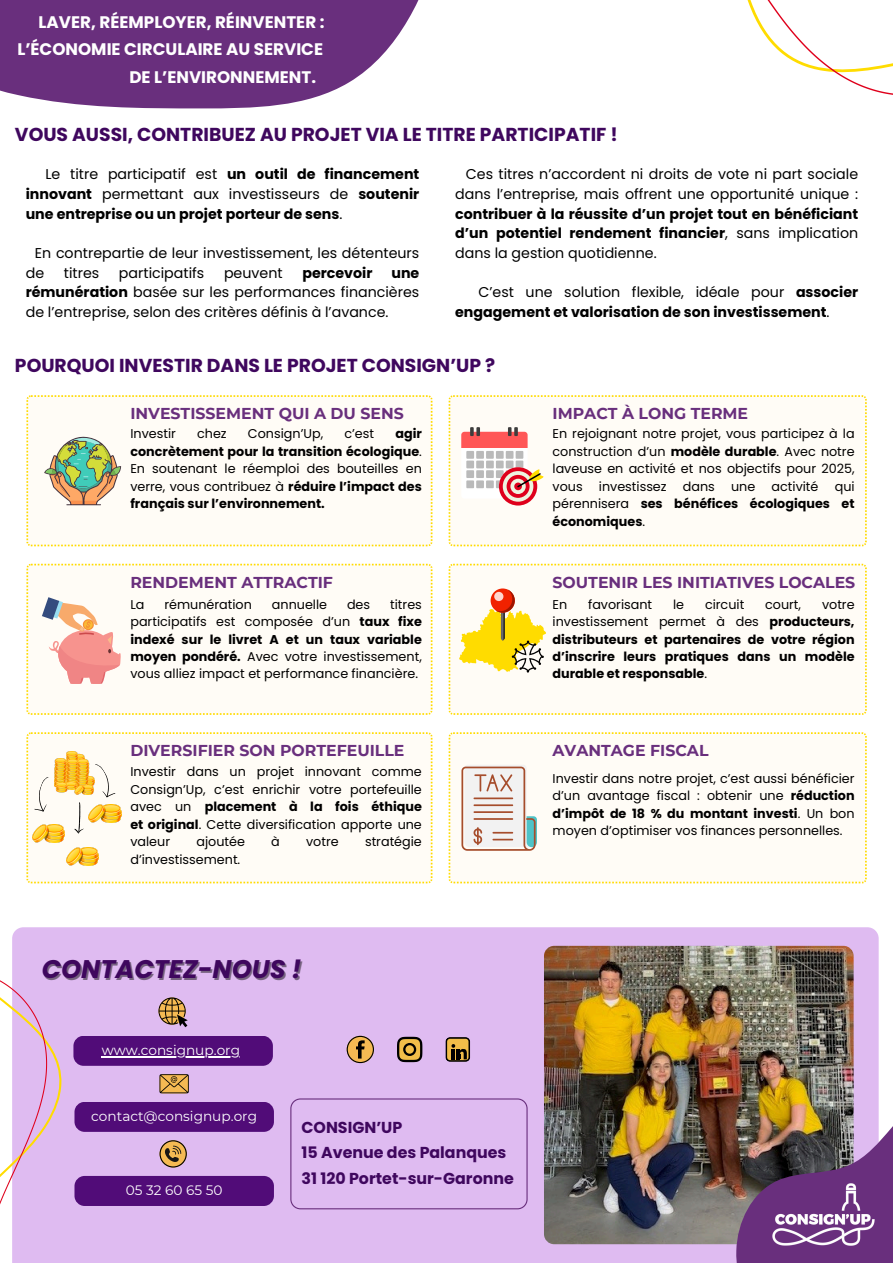
<style>
.page{position:relative;width:893px;height:1263px;background:#fff}
.page>*{position:absolute;margin:0;border:0;box-sizing:border-box;transform-origin:0 0}
.t1{font:italic 700 25.5px "Poppins";color:#3f075e}
.t2{font:700 18.75px "Poppins";color:#3f075e}
.t3{font:700 16.73px "Poppins";color:#fff}
.t4{font:700 15.83px/25.3px "Poppins";color:#3f075e}
.t5{font:700 15.75px "Montserrat";color:#692f7d}
.t6{font:14.25px/19.6px "Poppins";color:#000;text-align:justify}
.t7{font:700 14.25px/19.6px "Poppins";color:#000;text-align:justify}
.t8{font:13.65px "Montserrat";color:#fff}
.t9{font:12.75px/17.4px "Poppins";color:#000;text-align:justify}
.t10{font:700 12.75px/17.4px "Poppins";color:#000;text-align:justify}
.s1{font-weight:400}
.s2{font-weight:700}
</style>
<div class="page">
<svg style="left:0;top:0;width:419px;height:109px;fill:#692f7d"></svg>
<svg style="left:747px;top:0;width:146px;height:95px"></svg>
<div style="left:26px;top:395px;width:406px;height:151px;background:#fffcf6"></div>
<div style="left:26px;top:564px;width:406px;height:151px;background:#fffcf6"></div>
<div style="left:26px;top:732px;width:406px;height:151px;background:#fffcf6"></div>
<div style="left:448px;top:395px;width:418px;height:151px;background:#fffcf6"></div>
<div style="left:448px;top:564px;width:418px;height:151px;background:#fffcf6"></div>
<div style="left:448px;top:732px;width:418px;height:151px;background:#fffcf6"></div>
<svg style="left:44px;top:436px;width:77px;height:69px"></svg>
<div style="left:461px;top:432px;width:66px;height:67px;background:#fff;border-radius:3px"></div>
<svg style="left:461px;top:427px;width:66px;height:21px"></svg>
<div style="left:466px;top:451px;width:8px;height:8px;background:#bababa"></div>
<div style="left:476px;top:451px;width:8px;height:8px;background:#bababa"></div>
<div style="left:486px;top:451px;width:8px;height:8px;background:#bababa"></div>
<div style="left:496px;top:451px;width:7px;height:8px;background:#bababa"></div>
<div style="left:506px;top:451px;width:7px;height:8px;background:#bababa"></div>
<div style="left:515px;top:451px;width:8px;height:8px;background:#bababa"></div>
<div style="left:466px;top:461px;width:8px;height:7px;background:#bababa"></div>
<div style="left:476px;top:461px;width:8px;height:7px;background:#bababa"></div>
<div style="left:486px;top:461px;width:8px;height:7px;background:#bababa"></div>
<div style="left:496px;top:461px;width:7px;height:7px;background:#bababa"></div>
<div style="left:506px;top:461px;width:7px;height:7px;background:#bababa"></div>
<div style="left:515px;top:461px;width:8px;height:7px;background:#bababa"></div>
<div style="left:466px;top:470px;width:8px;height:8px;background:#bababa"></div>
<div style="left:476px;top:470px;width:8px;height:8px;background:#bababa"></div>
<div style="left:486px;top:470px;width:8px;height:8px;background:#bababa"></div>
<div style="left:496px;top:470px;width:7px;height:8px;background:#bababa"></div>
<div style="left:466px;top:480px;width:8px;height:8px;background:#bababa"></div>
<div style="left:476px;top:480px;width:8px;height:8px;background:#bababa"></div>
<div style="left:486px;top:480px;width:8px;height:8px;background:#bababa"></div>
<div style="left:496px;top:480px;width:7px;height:8px;background:#bababa"></div>
<svg style="left:499px;top:467px;width:47px;height:38px"></svg>
<svg style="left:42px;top:597px;width:79px;height:87px"></svg>
<svg style="left:461px;top:765px;width:76px;height:86px"></svg>
<svg style="left:459px;top:589px;width:87px;height:84px"></svg>
<div style="left:494px;top:592px;width:9px;height:9px;background:#ffd6cf;border-radius:50%"></div>
<img style="left:55px;top:751px;width:40px;height:43px">
<img style="left:32px;top:825px;width:33px;height:17px">
<img style="left:66px;top:848px;width:33px;height:17px">
<img style="left:117px;top:804px;width:4px;height:18px">
<svg style="left:32px;top:775px;width:24px;height:38px"></svg>
<div style="left:15px;top:927px;width:863px;height:336px;background:#dfbbf1"></div>
<svg style="left:74px;top:762px;width:43px;height:72px"></svg>
<img style="left:544px;top:946px;width:309px;height:298px;border-radius:10px">
<svg style="left:159px;top:1074px;width:30px;height:19px"></svg>
<svg style="left:158px;top:997px;width:30px;height:30px"></svg>
<div style="left:74px;top:1102px;width:200px;height:30px;background:#510c78;border-radius:10px"></div>
<div style="left:73px;top:1036px;width:200px;height:30px;background:#510c78;border-radius:10px"></div>
<hr style="left:102px;top:1056px;width:138px;height:1px;background:#fff">
<div style="left:290px;top:1098px;width:237px;height:111px;background:#dfbbf1"></div>
<svg style="left:12px;top:931px;width:126px;height:332px;fill:#dfbbf1"></svg>
<svg style="left:0;top:968px;width:111px;height:295px"></svg>
<div style="left:74px;top:1176px;width:200px;height:30px;background:#510c78;border-radius:10px"></div>
<svg style="left:159px;top:1140px;width:28px;height:27px"></svg>
<img style="left:712px;top:1061px;width:181px;height:202px">
<img style="left:761px;top:1173px;width:124px;height:83px">
<svg style="left:397px;top:1037px;width:25px;height:25px"></svg>
<svg style="left:347px;top:1036px;width:27px;height:27px"></svg>
<svg style="left:445px;top:1037px;width:25px;height:25px"></svg>
<h5 class="t3" style="left:39px;top:10px;width:287px">LAVER, RÉEMPLOYER, RÉINVENTER :</h5>
<h5 class="t3" style="left:17px;top:38px;width:307px">L’ÉCONOMIE CIRCULAIRE AU SERVICE</h5>
<h5 class="t3" style="left:129px;top:65px;width:188px">DE L’ENVIRONNEMENT.</h5>
<h5 class="t2" style="left:15px;top:122px;width:604px">VOUS AUSSI, CONTRIBUEZ AU PROJET VIA LE TITRE PARTICIPATIF !</h5>
<p class="t7" style="left:26px;top:164px;width:395px;text-indent:20px"><span class="s1">Le titre participatif est</span> un outil de financement innovant <span class="s1">permettant aux investisseurs de</span> soutenir une entreprise ou un projet porteur de sens<span class="s1">.</span></p>
<p class="t6" style="left:26px;top:243px;width:395px;text-indent:9px">En contrepartie de leur investissement, les détenteurs de</p>
<p class="t6" style="left:64px;top:263px;width:37px">titres</p>
<p class="t6" style="left:119px;top:263px;width:87px">participatifs</p>
<p class="t6" style="left:224px;top:263px;width:60px">peuvent</p>
<p class="t7" style="left:302px;top:263px;width:72px">percevoir</p>
<p class="t6" style="left:26px;top:263px;width:395px;text-indent:366px"><span class="s2">une rémunération</span> basée sur les performances financières de l’entreprise, selon des critères définis à l’avance.</p>
<p class="t6" style="left:455px;top:164px;width:404px;text-indent:11px">Ces titres n’accordent ni droits de vote ni part sociale dans l’entreprise, mais offrent une opportunité unique : <span class="s2">contribuer à la réussite d’un projet tout en bénéficiant d’un potentiel rendement financier</span>, sans implication dans la gestion quotidienne.</p>
<h3 class="t7" style="left:455px;top:283px;width:404px;text-indent:23px"><span class="s1">C’est une solution flexible, idéale pour</span> associer engagement et valorisation de son investissement<span class="s1">.</span></h3>
<h5 class="t2" style="left:15px;top:353px;width:482px">POURQUOI INVESTIR DANS LE PROJET CONSIGN’UP ?</h5>
<h5 class="t5" style="left:130px;top:403px;width:275px">INVESTISSEMENT QUI A DU SENS</h5>
<h2 class="t9" style="left:130px;top:425px;width:47px">Investir</h2>
<h2 class="t9" style="left:197px;top:425px;width:31px">chez</h2>
<h2 class="t9" style="left:248px;top:425px;width:77px">Consign’Up,</h2>
<h2 class="t9" style="left:344px;top:425px;width:31px">c’est</h2>
<h2 class="t10" style="left:130px;top:425px;width:293px;text-indent:265px">agir concrètement pour la transition écologique<span class="s1">.<br>En soutenant le réemploi des bouteilles en verre, vous contribuez à</span> réduire l’impact des français sur l’environnement.</h2>
<p class="t5" style="left:130px;top:573px;width:204px">RENDEMENT ATTRACTIF</p>
<p class="t9" style="left:130px;top:595px;width:16px">La</p>
<p class="t9" style="left:164px;top:595px;width:89px">rémunération</p>
<p class="t9" style="left:272px;top:595px;width:57px">annuelle</p>
<p class="t9" style="left:347px;top:595px;width:25px">des</p>
<p class="t9" style="left:130px;top:595px;width:293px;text-indent:260px">titres participatifs est composée d’un <span class="s2">taux fixe indexé sur le livret A et un taux variable moyen pondéré.</span> Avec votre investissement, vous alliez impact et performance financière.</p>
<h3 class="t5" style="left:130px;top:741px;width:275px">DIVERSIFIER SON PORTEFEUILLE</h3>
<p class="t9" style="left:130px;top:763px;width:293px">Investir dans un projet innovant comme Consign’Up, c’est enrichir votre portefeuille avec un <span class="s2">placement à la fois éthique et original</span>. Cette diversification apporte une valeur</p>
<p class="t9" style="left:196px;top:833px;width:50px">ajoutée</p>
<p class="t9" style="left:271px;top:833px;width:10px">à</p>
<p class="t9" style="left:306px;top:833px;width:34px">votre</p>
<p class="t9" style="left:365px;top:833px;width:58px">stratégie</p>
<p class="t9" style="left:130px;top:850px;width:111px">d’investissement.</p>
<p class="t1" style="left:42px;top:951px;width:261px">CONTACTEZ-NOUS !</p>
<p class="t8" style="left:102px;top:1042px;width:140px">www.consignup.org</p>
<h3 class="t8" style="left:91px;top:1108px;width:167px">contact@consignup.org</h3>
<p class="t8" style="left:126px;top:1182px;width:98px">05 32 60 65 50</p>
<h2 class="t4" style="left:301px;top:1114px;width:214px">CONSIGN’UP<br>15 Avenue des Palanques<br>31 120 Portet-sur-Garonne</h2>
<p class="t5" style="left:552px;top:403px;width:197px">IMPACT À LONG TERME</p>
<h3 class="t9" style="left:552px;top:425px;width:303px">En rejoignant notre projet, vous participez à la construction d’un <span class="s2">modèle durable</span>. Avec notre laveuse en activité et nos objectifs pour 2025, vous</h3>
<h3 class="t9" style="left:599px;top:477px;width:69px">investissez</h3>
<h3 class="t9" style="left:683px;top:477px;width:34px">dans</h3>
<h3 class="t9" style="left:731px;top:477px;width:26px">une</h3>
<h3 class="t9" style="left:771px;top:477px;width:48px">activité</h3>
<h3 class="t10" style="left:552px;top:477px;width:303px;text-indent:282px"><span class="s1">qui pérennisera</span> ses bénéfices écologiques et économiques<span class="s1">.</span></h3>
<p class="t5" style="left:552px;top:573px;width:304px">SOUTENIR LES INITIATIVES LOCALES</p>
<p class="t9" style="left:552px;top:595px;width:16px">En</p>
<p class="t9" style="left:588px;top:595px;width:66px">favorisant</p>
<p class="t9" style="left:673px;top:595px;width:13px">le</p>
<p class="t9" style="left:705px;top:595px;width:41px">circuit</p>
<p class="t9" style="left:765px;top:595px;width:37px">court,</p>
<p class="t10" style="left:552px;top:595px;width:303px;text-indent:269px"><span class="s1">votre investissement permet à des</span> producteurs, distributeurs et partenaires de votre région d’inscrire leurs pratiques dans un modèle durable et responsable<span class="s1">.</span></p>
<p class="t5" style="left:552px;top:741px;width:157px">AVANTAGE FISCAL</p>
<p class="t9" style="left:552px;top:769px;width:303px">Investir dans notre projet, c’est aussi bénéficier d’un avantage fiscal : obtenir une <span class="s2">réduction d’impôt de 18 % du montant investi</span>. Un bon moyen d’optimiser vos finances personnelles.</p>
</div>
